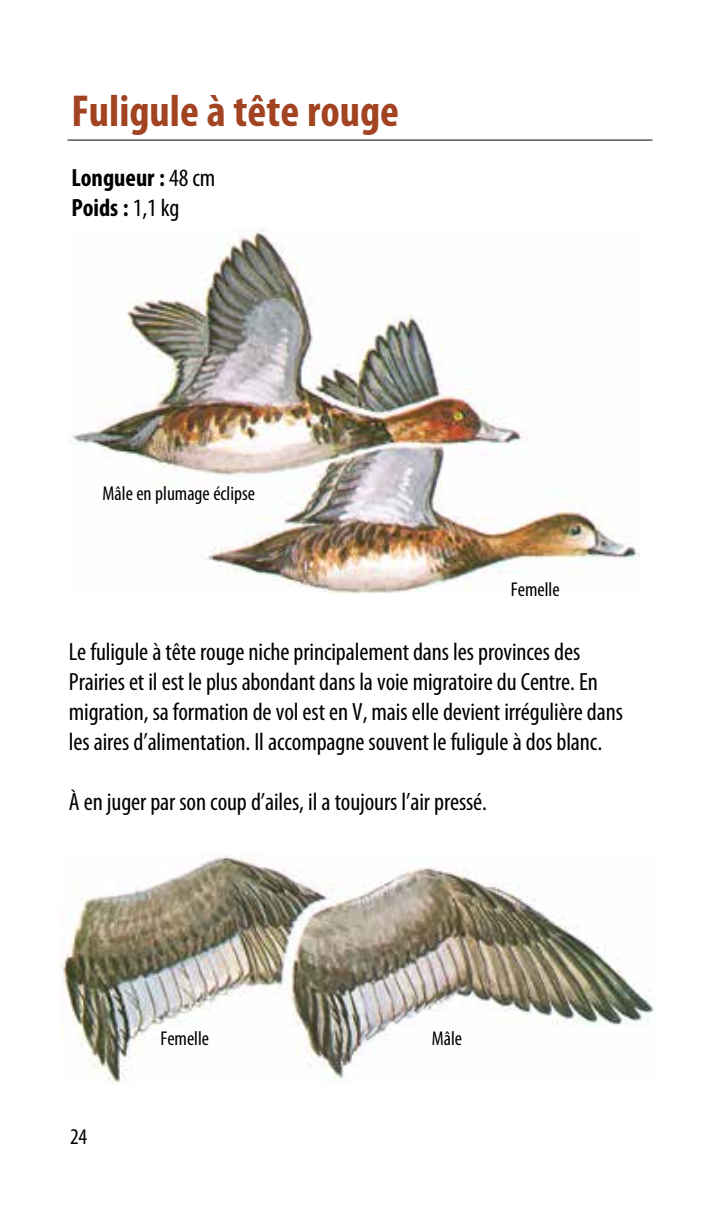
<style>
.page{position:relative;width:720px;height:1215px;background:#fff}
.page>*{position:absolute;margin:0;border:0;box-sizing:border-box;transform-origin:0 0}
.t1{font:700 condensed 45px "Myriad Pro";color:#a24322}
.t2{font:condensed 25px/30px "Myriad Pro";letter-spacing:-.005em;color:#000}
.t3{font:700 condensed 25px/30px "Myriad Pro";color:#000}
.t4{font:condensed 22.5px "Myriad Pro";color:#000}
.t5{font:condensed 20px "Myriad Pro";color:#000}
.s1{font-weight:400}
</style>
<div class="page">
<img style="left:70px;top:229px;width:570px;height:364px">
<img style="left:60px;top:853px;width:594px;height:230px">
<hr style="left:68px;top:140px;width:584px;height:1px;background:#000">
<h1 class="t1" style="left:71px;top:86px;width:329px">Fuligule à tête rouge</h1>
<p class="t3" style="left:71px;top:163px;width:145px">Longueur : <span class="s1">48 cm<br></span>Poids : <span class="s1">1,1 kg</span></p>
<p class="t5" style="left:103px;top:483px;width:154px">Mâle en plumage éclipse</p>
<p class="t5" style="left:511px;top:579px;width:50px">Femelle</p>
<p class="t2" style="left:69px;top:637px;width:556px">Le fuligule à tête rouge niche principalement dans les provinces des Prairies et il est le plus abondant dans la voie migratoire du Centre. En migration, sa formation de vol est en V, mais elle devient irrégulière dans les aires d’alimentation. Il accompagne souvent le fuligule à dos blanc.</p>
<p class="t2" style="left:69px;top:787px;width:420px">À en juger par son coup d’ailes, il a toujours l’air pressé.</p>
<p class="t4" style="left:70px;top:1125px;width:19px">24</p>
<p class="t5" style="left:160px;top:1028px;width:50px">Femelle</p>
<p class="t5" style="left:432px;top:1028px;width:32px">Mâle</p>
</div>
